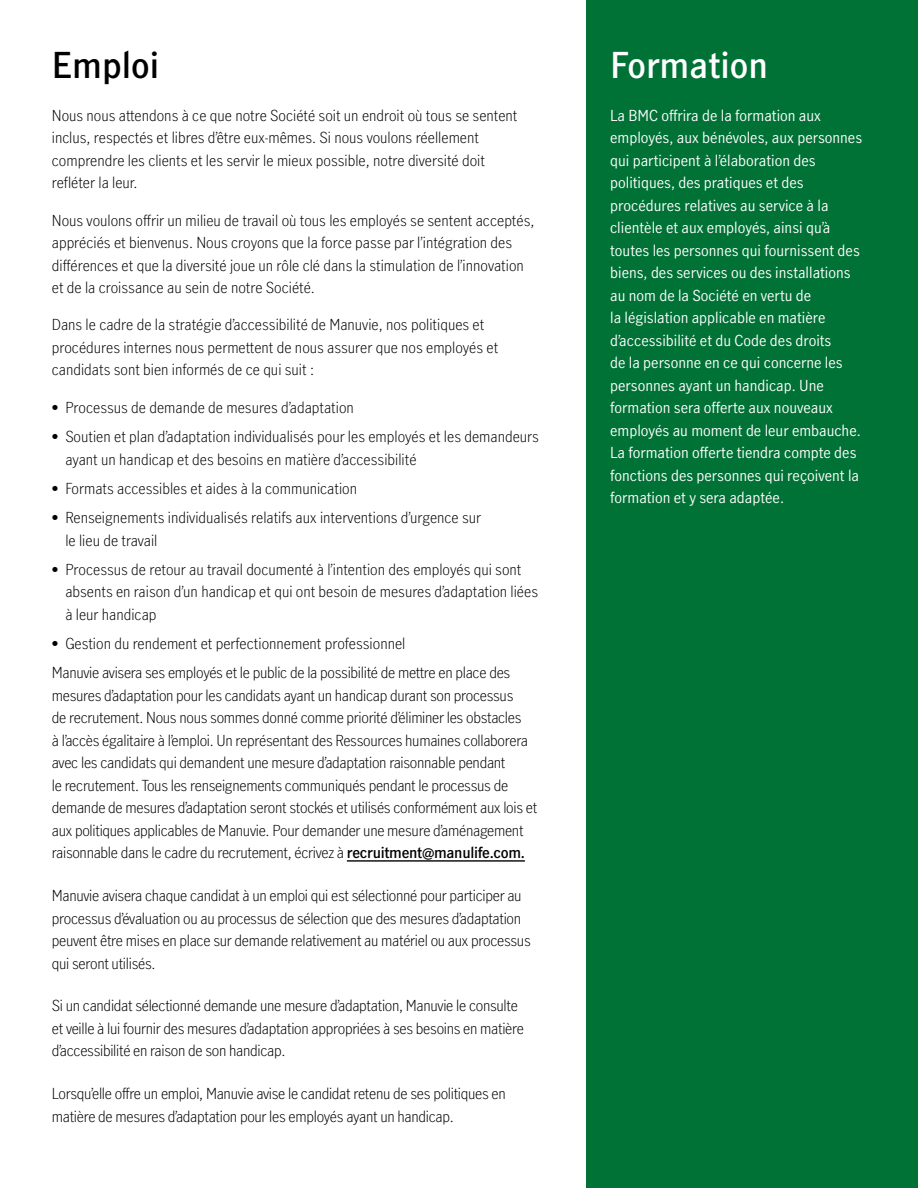
<style>
.page{position:relative;width:918px;height:1188px;background:#fff}
.page>*{position:absolute;margin:0;border:0;box-sizing:border-box;transform-origin:0 0}
.t1{font:600 35.25px "Manulife JH Sans Optimized";color:#fff}
.t2{font:600 35.25px "Manulife JH Sans Optimized";color:#000}
.t3{font:300 15px/22.5px "Manulife JH Sans Optimized";letter-spacing:-.02em;color:#000}
.t4{font:300 15px/22.5px "Manulife JH Sans Optimized";color:#000}
.t5{font:15px/22.5px "Manulife JH Sans Optimized";color:#fff}
.s1{font-weight:600}
</style>
<div class="page">
<hr style="left:347px;top:860px;width:178px;height:2px;background:#000">
<div style="left:587px;top:0;width:331px;height:1188px;background:#007236"></div>
<h1 class="t2" style="left:52px;top:41px;width:109px">Emploi</h1>
<p class="t4" style="left:52px;top:103px;width:467px">Nous nous attendons à ce que notre Société soit un endroit où tous se sentent inclus, respectés et libres d’être eux-mêmes. Si nous voulons réellement comprendre les clients et les servir le mieux possible, notre diversité doit refléter la leur.</p>
<p class="t4" style="left:52px;top:208px;width:484px">Nous voulons offrir un milieu de travail où tous les employés se sentent acceptés, appréciés et bienvenus. Nous croyons que la force passe par l’intégration des différences et que la diversité joue un rôle clé dans la stimulation de l’innovation et de la croissance au sein de notre Société.</p>
<p class="t4" style="left:52px;top:313px;width:448px">Dans le cadre de la stratégie d’accessibilité de Manuvie, nos politiques et procédures internes nous permettent de nous assurer que nos employés et candidats sont bien informés de ce qui suit :</p>
<p class="t4" style="left:52px;top:396px;width:304px">• Processus de demande de mesures d’adaptation</p>
<p class="t4" style="left:65px;top:425px;width:475px;text-indent:-14px">• Soutien et plan d’adaptation individualisés pour les employés et les demandeurs ayant un handicap et des besoins en matière d’accessibilité</p>
<p class="t4" style="left:52px;top:477px;width:307px">• Formats accessibles et aides à la communication</p>
<p class="t4" style="left:65px;top:506px;width:417px;text-indent:-14px">• Renseignements individualisés relatifs aux interventions d’urgence sur le lieu de travail</p>
<p class="t4" style="left:65px;top:558px;width:474px;text-indent:-14px">• Processus de retour au travail documenté à l’intention des employés qui sont absents en raison d’un handicap et qui ont besoin de mesures d’adaptation liées à leur handicap</p>
<p class="t3" style="left:52px;top:628px;width:460px;line-height:29.2px">• Gestion du rendement et perfectionnement professionnel<br>Manuvie avisera ses employés et le public de la possibilité de mettre en place des</p>
<p class="t3" style="left:52px;top:684px;width:487px">mesures d’adaptation pour les candidats ayant un handicap durant son processus<br>de recrutement. Nous nous sommes donné comme priorité d’éliminer les obstacles<br>à l’accès égalitaire à l’emploi. Un représentant des Ressources humaines collaborera avec les candidats qui demandent une mesure d’adaptation raisonnable pendant<br>le recrutement. Tous les renseignements communiqués pendant le processus de demande de mesures d’adaptation seront stockés et utilisés conformément aux lois et aux politiques applicables de Manuvie. Pour demander une mesure d’aménagement raisonnable dans le cadre du recrutement, écrivez à <span class="s1">recruitment@manulife.com.</span></p>
<p class="t3" style="left:52px;top:884px;width:480px">Manuvie avisera chaque candidat à un emploi qui est sélectionné pour participer au processus d’évaluation ou au processus de sélection que des mesures d’adaptation peuvent être mises en place sur demande relativement au matériel ou aux processus qui seront utilisés.</p>
<p class="t3" style="left:52px;top:994px;width:474px">Si un candidat sélectionné demande une mesure d’adaptation, Manuvie le consulte et veille à lui fournir des mesures d’adaptation appropriées à ses besoins en matière d’accessibilité en raison de son handicap.</p>
<p class="t3" style="left:52px;top:1082px;width:456px">Lorsqu’elle offre un emploi, Manuvie avise le candidat retenu de ses politiques en matière de mesures d’adaptation pour les employés ayant un handicap.</p>
<h1 class="t1" style="left:610px;top:41px;width:159px">Formation</h1>
<p class="t5" style="left:610px;top:103px;width:254px">La BMC offrira de la formation aux employés, aux bénévoles, aux personnes qui participent à l’élaboration des politiques, des pratiques et des procédures relatives au service à la clientèle et aux employés, ainsi qu’à toutes les personnes qui fournissent des biens, des services ou des installations au nom de la Société en vertu de<br>la législation applicable en matière d’accessibilité et du Code des droits<br>de la personne en ce qui concerne les personnes ayant un handicap. Une formation sera offerte aux nouveaux employés au moment de leur embauche.<br>La formation offerte tiendra compte des fonctions des personnes qui reçoivent la formation et y sera adaptée.</p>
</div>
